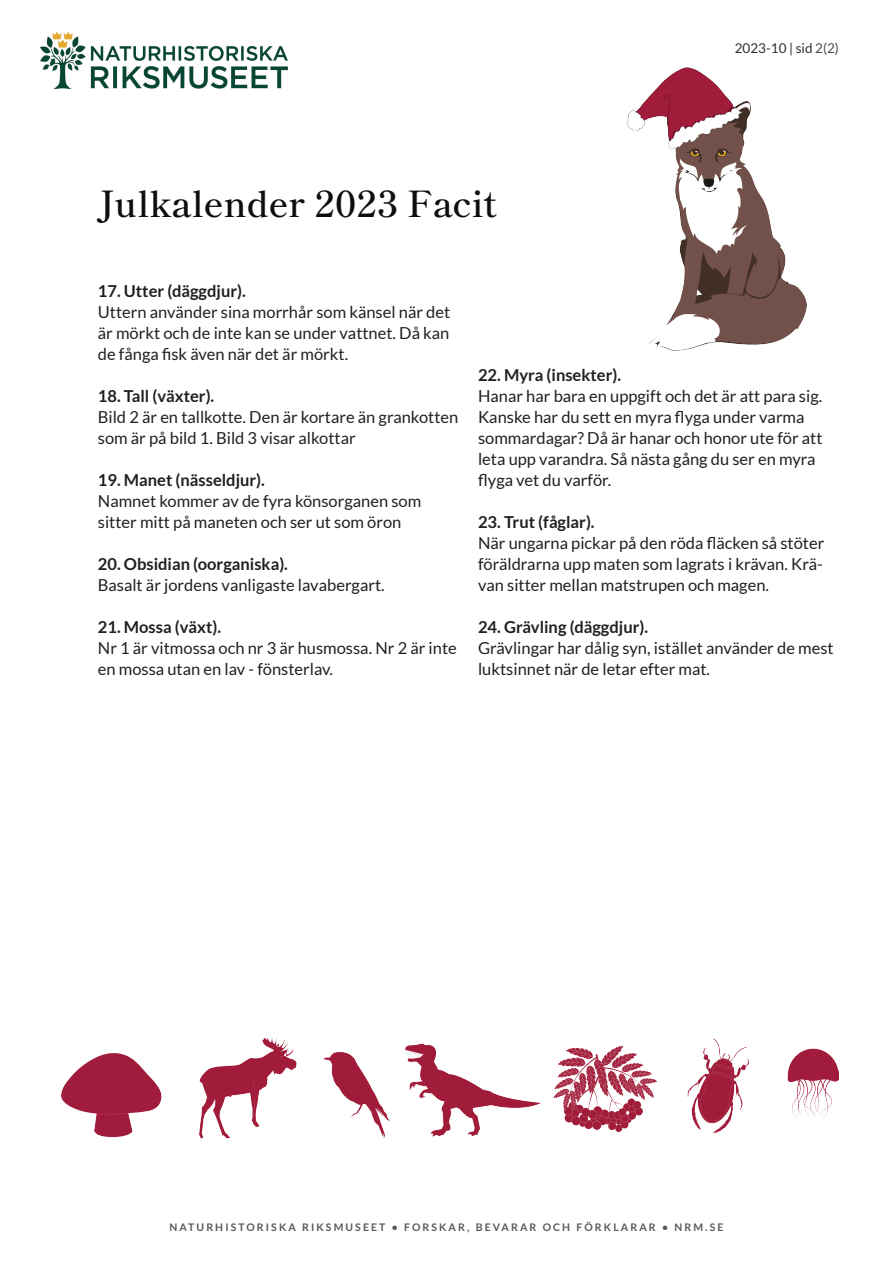
<style>
.page{position:relative;width:893px;height:1263px;background:#fff}
.page>*{position:absolute;margin:0;border:0;box-sizing:border-box;transform-origin:0 0}
.t1{font:600 36px "Shippori Mincho";color:#0c0f0d}
.t2{font:16.5px/21px "Lato";color:#231f20}
.t3{font:700 16.5px "Lato";color:#231f20}
.t4{font:13.5px "Lato";color:#2d2f32}
.t5{font:700 10.5px "Lato";letter-spacing:.2em;color:#57585a}
.s1{color:#4b4c4d}
</style>
<div class="page">
<img style="left:41px;top:32px;width:247px;height:56px">
<img style="left:628px;top:67px;width:178px;height:283px">
<img style="left:62px;top:1037px;width:777px;height:101px">
<h1 class="t1" style="left:98px;top:181px;width:400px">Julkalender 2023 Facit</h1>
<p class="t4" style="left:735px;top:41px;width:106px">2023-10 | sid <span class="s1">2(2)</span></p>
<p class="t3" style="left:98px;top:282px;width:149px">17. Utter (däggdjur).</p>
<p class="t2" style="left:98px;top:302px;width:354px;text-align:justify">Uttern använder sina morrhår som känsel när det är mörkt och de inte kan se under vattnet. Då kan de fånga fisk även när det är mörkt.</p>
<p class="t3" style="left:98px;top:387px;width:118px">18. Tall (växter).</p>
<p class="t2" style="left:98px;top:407px;width:362px">Bild 2 är en tallkotte. Den är kortare än grankotten som är på bild 1. Bild 3 visar alkottar</p>
<p class="t3" style="left:98px;top:471px;width:169px">19. Manet (nässeldjur).</p>
<p class="t2" style="left:98px;top:491px;width:325px">Namnet kommer av de fyra könsorganen som sitter mitt på maneten och ser ut som öron</p>
<p class="t3" style="left:98px;top:555px;width:192px">20. Obsidian (oorganiska).</p>
<p class="t2" style="left:98px;top:575px;width:288px">Basalt är jordens vanligaste lavabergart.</p>
<p class="t3" style="left:98px;top:618px;width:125px">21. Mossa (växt).</p>
<p class="t2" style="left:98px;top:638px;width:360px">Nr 1 är vitmossa och nr 3 är husmossa. Nr 2 är inte en mossa utan en lav - fönsterlav.</p>
<p class="t3" style="left:478px;top:366px;width:144px">22. Myra (insekter).</p>
<p class="t2" style="left:478px;top:386px;width:346px">Hanar har bara en uppgift och det är att para sig.<br>Kanske har du sett en myra flyga under varma sommardagar? Då är hanar och honor ute för att leta upp varandra. Så nästa gång du ser en myra flyga vet du varför.</p>
<p class="t3" style="left:478px;top:513px;width:118px">23. Trut (fåglar).</p>
<p class="t2" style="left:478px;top:533px;width:348px;text-align:justify">När ungarna pickar på den röda fläcken så stöter föräldrarna upp maten som lagrats i krävan. Krä&shy;van sitter mellan matstrupen och magen.</p>
<p class="t3" style="left:478px;top:618px;width:172px">24. Grävling (däggdjur).</p>
<p class="t2" style="left:478px;top:638px;width:357px">Grävlingar har dålig syn, istället använder de mest luktsinnet när de letar efter mat.</p>
<p class="t5" style="left:169px;top:1221px;width:555px">NATURHISTORISKA RIKSMUSEET • FORSKAR, BEVARAR OCH FÖRKLARAR • NRM.SE</p>
</div>
